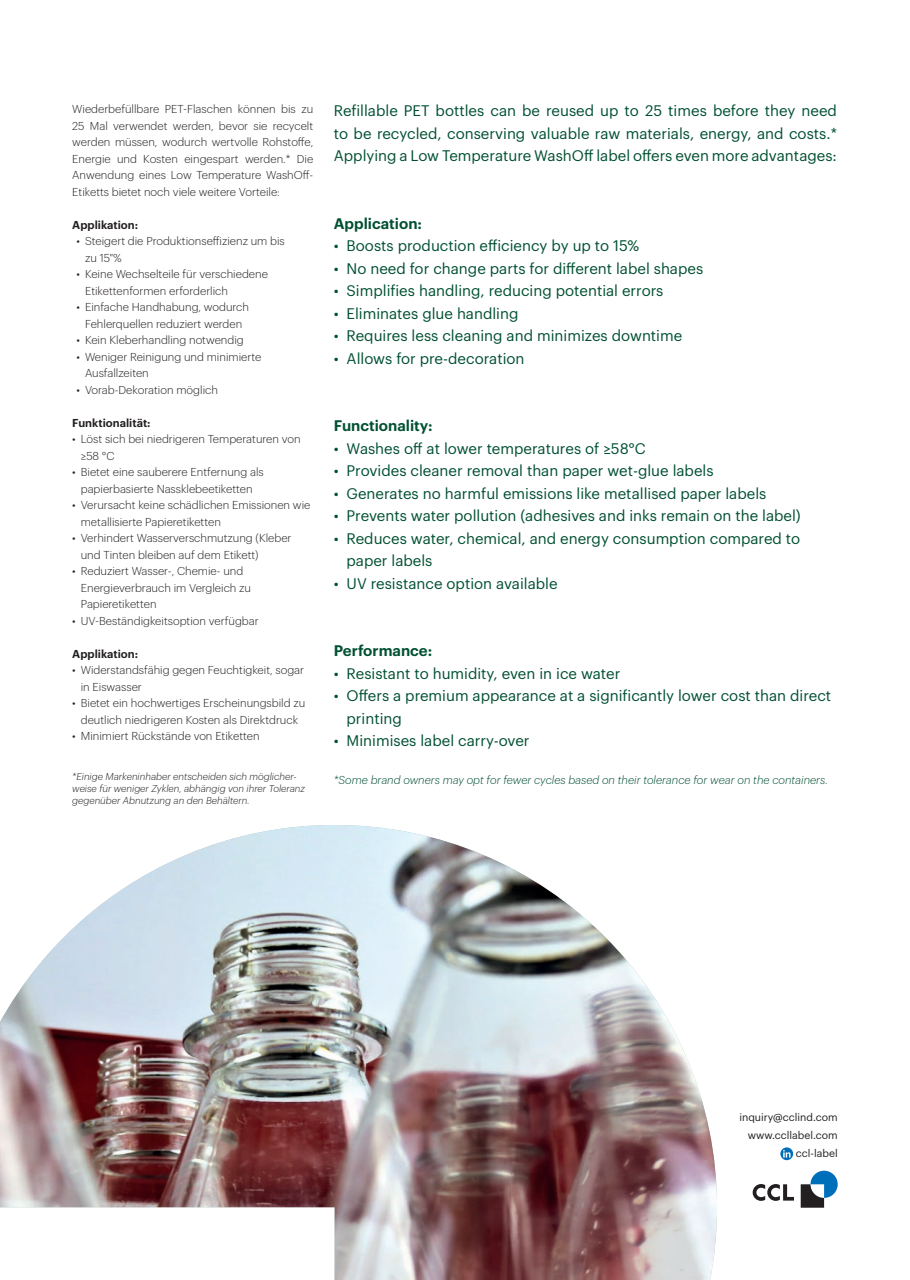
<style>
.page{position:relative;width:910px;height:1280px;background:#fff}
.page>*{position:absolute;margin:0;border:0;box-sizing:border-box;transform-origin:0 0}
.t1{font:15px/22.5px "Graphik";color:#005032}
.t2{font:600 15px "Graphik";color:#005032}
.t3{font:300 11.25px/16.5px "Graphik";color:#231f20}
.t4{font:italic 300 11.25px "Graphik";color:#005032}
.t5{font:600 11.25px "Graphik";color:#231f20}
.t6{font:10.5px/18px "Graphik";color:#231f20;text-align:right}
.t7{font:italic 300 9.75px/11.7px "Graphik";color:#231f20}
</style>
<div class="page">
<img style="left:0;top:825px;width:717px;height:455px">
<svg style="left:753px;top:1184px;width:41px;height:17px"></svg>
<svg style="left:801px;top:1171px;width:37px;height:37px"></svg>
<svg style="left:780px;top:1147px;width:13px;height:13px"></svg>
<svg style="left:783px;top:1150px;width:7px;height:7px"></svg>
<p class="t3" style="left:72px;top:100px;width:242px;text-align:justify">Wiederbefüllbare PET-Flaschen können bis zu 25 Mal verwendet werden, bevor sie recycelt werden müssen, wodurch wertvolle Rohstoffe, Energie und Kosten eingespart werden.* Die Anwendung eines Low Temperature WashOff-Etiketts bietet noch viele weitere Vorteile:</p>
<p class="t5" style="left:72px;top:216px;width:67px">Applikation:</p>
<p class="t3" style="left:85px;top:232px;width:201px;text-indent:-9px">• Steigert die Produktionseffizienz um bis zu 15 %</p>
<p class="t3" style="left:85px;top:265px;width:184px;text-indent:-9px">• Keine Wechselteile für verschiedene<br>Etikettenformen erforderlich</p>
<p class="t3" style="left:77px;top:298px;width:174px;text-align:center">• Einfache Handhabung, wodurch<br>Fehlerquellen reduziert werden</p>
<p class="t3" style="left:77px;top:331px;width:169px">• Kein Kleberhandling notwendig</p>
<p class="t3" style="left:85px;top:347px;width:178px;text-indent:-9px">• Weniger Reinigung und minimierte<br>Ausfallzeiten</p>
<p class="t3" style="left:77px;top:381px;width:143px">• Vorab-Dekoration möglich</p>
<p class="t5" style="left:72px;top:414px;width:80px">Funktionalität:</p>
<p class="t3" style="left:81px;top:430px;width:221px;text-indent:-9px">• Löst sich bei niedrigeren Temperaturen von ≥58 °C</p>
<p class="t3" style="left:72px;top:463px;width:193px;text-align:center">• Bietet eine sauberere Entfernung als papierbasierte Nassklebeetiketten</p>
<p class="t3" style="left:81px;top:496px;width:231px;text-indent:-9px">• Verursacht keine schädlichen Emissionen wie metallisierte Papieretiketten</p>
<p class="t3" style="left:81px;top:529px;width:212px;text-indent:-9px">• Verhindert Wasserverschmutzung (Kleber und Tinten bleiben auf dem Etikett)</p>
<p class="t3" style="left:81px;top:562px;width:172px;text-indent:-9px">• Reduziert Wasser-, Chemie- und<br>Energieverbrauch im Vergleich zu<br>Papieretiketten</p>
<p class="t3" style="left:72px;top:612px;width:188px">• UV-Beständigkeitsoption verfügbar</p>
<p class="t5" style="left:72px;top:645px;width:67px">Applikation:</p>
<p class="t3" style="left:81px;top:661px;width:225px;text-indent:-9px">• Widerstandsfähig gegen Feuchtigkeit, sogar in Eiswasser</p>
<p class="t3" style="left:72px;top:694px;width:234px;text-align:center">• Bietet ein hochwertiges Erscheinungsbild zu deutlich niedrigeren Kosten als Direktdruck</p>
<p class="t3" style="left:72px;top:727px;width:189px">• Minimiert Rückstände von Etiketten</p>
<p class="t7" style="left:72px;top:770px;width:234px">*Einige Markeninhaber entscheiden sich möglicher&shy;weise für weniger Zyklen, abhängig von ihrer Toleranz gegenüber Abnutzung an den Behältern.</p>
<h1 class="t1" style="left:334px;top:98px;width:505px;text-align:justify">Refillable PET bottles can be reused up to 25 times before they need to be recycled, conserving valuable raw materials, energy, and costs.* Applying a Low Temperature WashOff label offers even more advantages:</h1>
<h1 class="t2" style="left:334px;top:212px;width:90px">Application:</h1>
<h1 class="t1" style="left:334px;top:233px;width:307px">• Boosts production efficiency by up to 15%</h1>
<h1 class="t1" style="left:334px;top:256px;width:371px">• No need for change parts for different label shapes</h1>
<h1 class="t1" style="left:334px;top:278px;width:331px">• Simplifies handling, reducing potential errors</h1>
<h1 class="t1" style="left:334px;top:301px;width:186px">• Eliminates glue handling</h1>
<h1 class="t1" style="left:334px;top:323px;width:350px">• Requires less cleaning and minimizes downtime</h1>
<h1 class="t1" style="left:334px;top:346px;width:192px">• Allows for pre-decoration</h1>
<h1 class="t2" style="left:334px;top:414px;width:100px">Functionality:</h1>
<h1 class="t1" style="left:334px;top:436px;width:313px">• Washes off at lower temperatures of ≥58°C</h1>
<h1 class="t1" style="left:334px;top:458px;width:381px">• Provides cleaner removal than paper wet-glue labels</h1>
<h1 class="t1" style="left:334px;top:481px;width:434px">• Generates no harmful emissions like metallised paper labels</h1>
<h1 class="t1" style="left:334px;top:503px;width:468px">• Prevents water pollution (adhesives and inks remain on the label)</h1>
<h1 class="t1" style="left:347px;top:526px;width:455px;text-indent:-13px">• Reduces water, chemical, and energy consumption compared to paper labels</h1>
<h1 class="t1" style="left:334px;top:571px;width:225px">• UV resistance option available</h1>
<h1 class="t2" style="left:334px;top:639px;width:100px">Performance:</h1>
<h1 class="t1" style="left:334px;top:661px;width:288px">• Resistant to humidity, even in ice water</h1>
<h1 class="t1" style="left:347px;top:683px;width:486px;text-indent:-13px">• Offers a premium appearance at a significantly lower cost than direct printing</h1>
<h1 class="t1" style="left:334px;top:728px;width:197px">• Minimises label carry-over</h1>
<p class="t4" style="left:334px;top:771px;width:496px">*Some brand owners may opt for fewer cycles based on their tolerance for wear on the containers.</p>
<p class="t6" style="left:739px;top:1107px;width:100px">inquiry@cclind.com www.ccllabel.com ccl-label</p>
</div>
